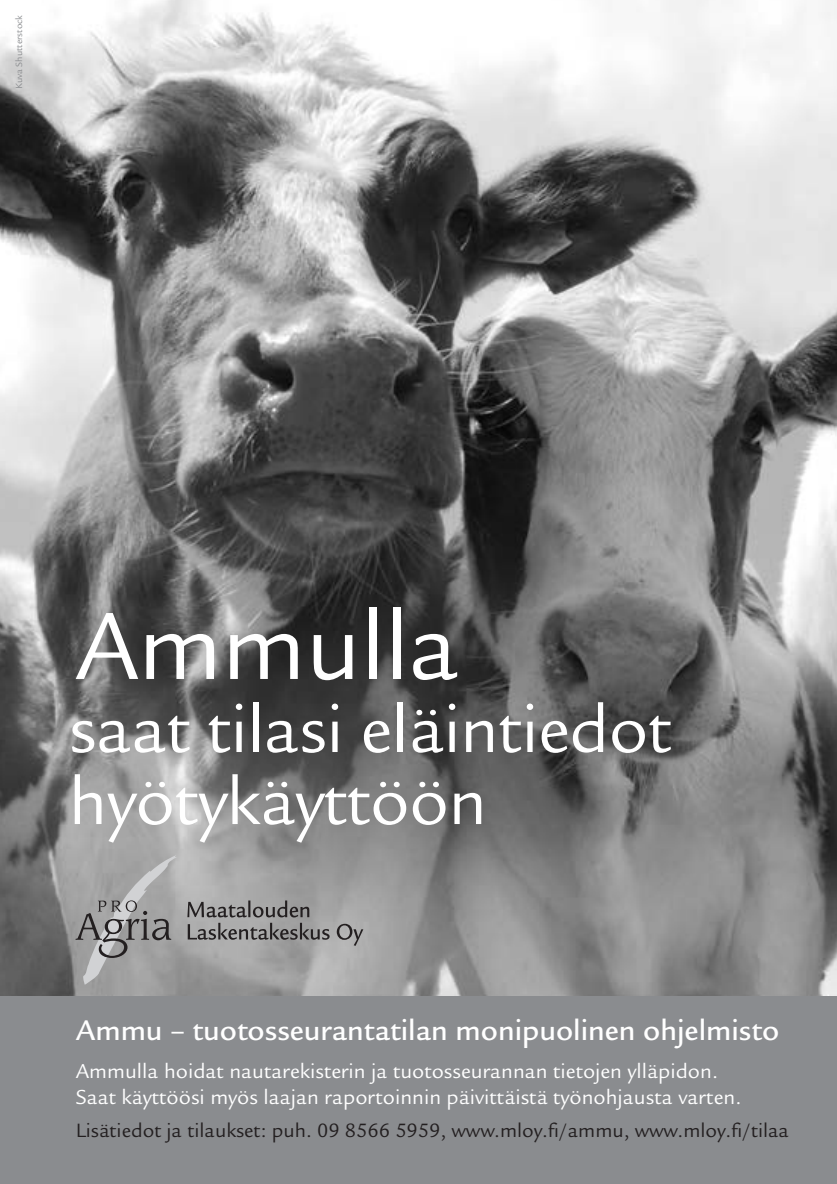
<style>
.page{position:relative;width:837px;height:1184px;background:#fff}
.page>*{position:absolute;margin:0;border:0;box-sizing:border-box;transform-origin:0 0}
.t1{font:104px "Legacy Sans";letter-spacing:-.01em;color:#fff}
.t2{font:72px/72px "Legacy Sans";letter-spacing:-.01em;color:#fff}
.t3{font:500 31px "Legacy Sans";color:#fff}
.t4{font:22px/26px "Legacy Sans";color:#fff}
.t5{font:21px "Legacy Sans";color:#231f20}
.t6{font:9.8px "Legacy Sans";color:#8a8c8f}
</style>
<div class="page">
<img style="left:0;top:0;width:837px;height:996px">
<div style="left:0;top:996px;width:837px;height:188px;background:#8a8c8f"></div>
<svg style="left:187px;top:900px;width:122px;height:17px;background:#828181"></svg>
<svg style="left:188px;top:923px;width:175px;height:23px;background:#8e8d8d"></svg>
<svg style="left:76px;top:855px;width:101px;height:130px;background:#9e9e9e"></svg>
<p class="t6" style="left:14px;top:89px;width:76px;rotate:-90deg">Kuva Shutterstock</p>
<p class="t1" style="left:75px;top:587px;width:386px">Ammulla</p>
<p class="t2" style="left:69px;top:694px;width:604px">saat tilasi eläintiedot hyötykäyttöön</p>
<p class="t3" style="left:76px;top:1012px;width:705px">Ammu – tuotosseurantatilan monipuolinen ohjelmisto</p>
<p class="t4" style="left:76px;top:1058px;width:667px">Ammulla hoidat nautarekisterin ja tuotosseurannan tietojen ylläpidon.<br>Saat käyttöösi myös laajan raportoinnin päivittäistä työnohjausta varten.</p>
<p class="t5" style="left:76px;top:1119px;width:714px">Lisätiedot ja tilaukset: puh. 09 8566 5959, www.mloy.fi/ammu, www.mloy.fi/tilaa</p>
</div>
